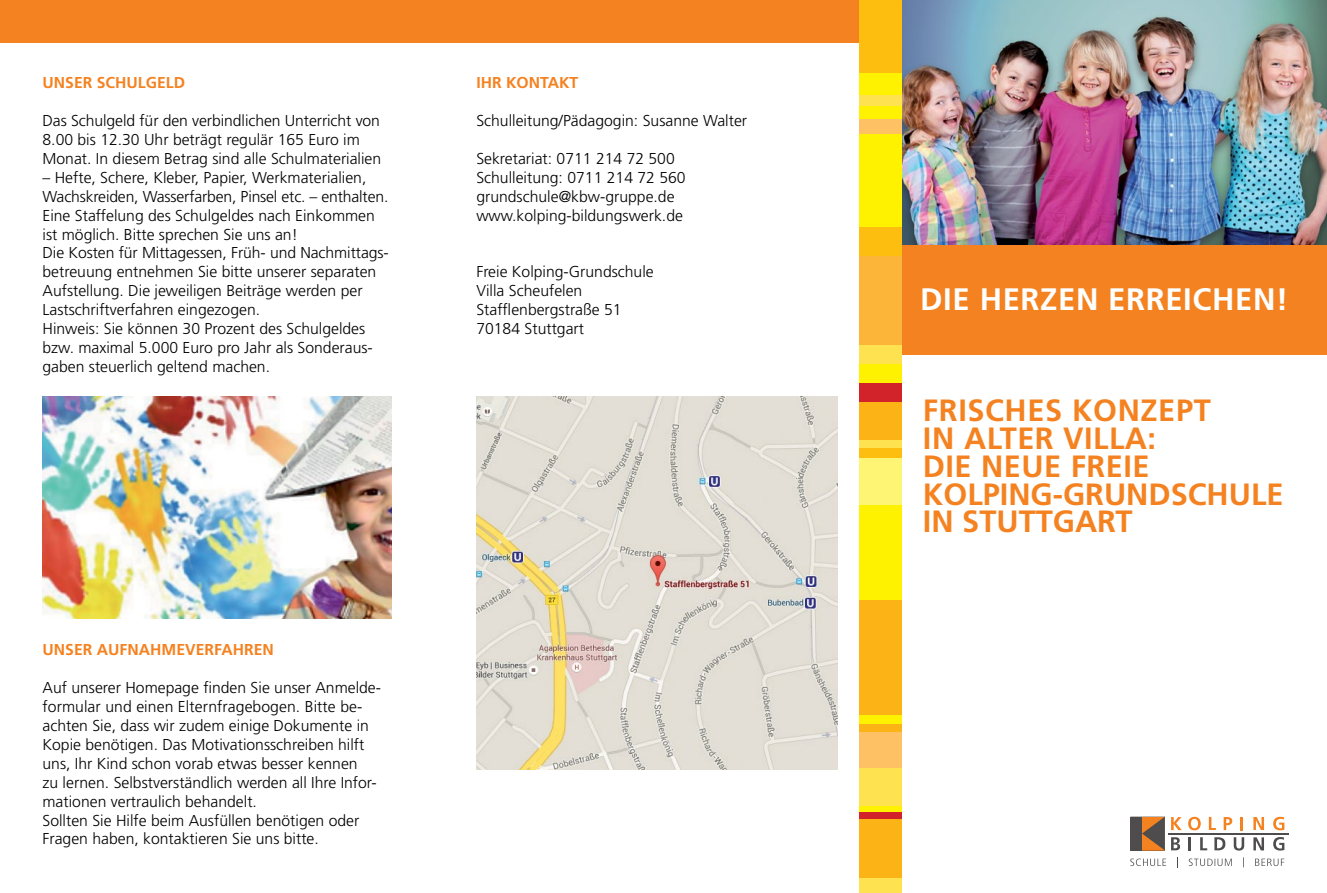
<style>
.page{position:relative;width:1327px;height:893px;background:#fff}
.page>*{position:absolute;margin:0;border:0;box-sizing:border-box;transform-origin:0 0}
.t1{font:700 31.05px "Frutiger";letter-spacing:.02em;color:#fff}
.t2{font:700 30.75px/27.9px "Frutiger";letter-spacing:.015em;color:#f58220}
.t3{font:300 15.75px/18.9px "Frutiger";color:#000}
.t4{font:700 15.75px "Frutiger";color:#f58220}
</style>
<div class="page">
<div style="left:0;top:0;width:863px;height:43px;background:#f58220"></div>
<div style="left:880px;top:164px;width:447px;height:190px;background:#f58220"></div>
<img style="left:901px;top:0;width:426px;height:245px">
<svg style="left:1130px;top:817px;width:35px;height:33px"></svg>
<svg style="left:1171px;top:817px;width:10px;height:13px"></svg>
<svg style="left:1188px;top:817px;width:12px;height:13px"></svg>
<svg style="left:1223px;top:817px;width:9px;height:13px"></svg>
<svg style="left:1240px;top:817px;width:2px;height:13px"></svg>
<svg style="left:1253px;top:817px;width:11px;height:13px"></svg>
<svg style="left:1273px;top:817px;width:11px;height:13px"></svg>
<svg style="left:1208px;top:817px;width:8px;height:13px"></svg>
<svg style="left:1171px;top:837px;width:9px;height:13px"></svg>
<svg style="left:1188px;top:837px;width:2px;height:13px"></svg>
<svg style="left:1214px;top:837px;width:11px;height:13px"></svg>
<svg style="left:1233px;top:837px;width:11px;height:14px"></svg>
<svg style="left:1253px;top:837px;width:11px;height:13px"></svg>
<svg style="left:1273px;top:837px;width:11px;height:13px"></svg>
<svg style="left:1200px;top:837px;width:7px;height:13px"></svg>
<hr style="left:1168px;top:833px;width:120px;height:1px;background:#4e4c4d">
<svg style="left:1130px;top:857px;width:154px;height:10px"></svg>
<div style="left:859px;top:0;width:42px;height:74px;background:#febe10"></div>
<div style="left:859px;top:119px;width:42px;height:15px;background:#fec264"></div>
<div style="left:859px;top:74px;width:42px;height:21px;background:#fff200"></div>
<div style="left:859px;top:95px;width:42px;height:13px;background:#ffe250"></div>
<div style="left:859px;top:106px;width:42px;height:13px;background:#fff200"></div>
<div style="left:859px;top:134px;width:42px;height:94px;background:#fff200"></div>
<div style="left:859px;top:255px;width:42px;height:90px;background:#fcb538"></div>
<div style="left:859px;top:227px;width:42px;height:29px;background:#febe10"></div>
<div style="left:859px;top:345px;width:42px;height:19px;background:#ffe250"></div>
<div style="left:859px;top:364px;width:42px;height:19px;background:#fff200"></div>
<div style="left:859px;top:383px;width:42px;height:20px;background:#d2232a"></div>
<div style="left:859px;top:439px;width:42px;height:11px;background:#ffe250"></div>
<div style="left:859px;top:448px;width:42px;height:11px;background:#febe10"></div>
<div style="left:859px;top:402px;width:42px;height:37px;background:#fcb316"></div>
<div style="left:859px;top:458px;width:42px;height:50px;background:#fff575"></div>
<div style="left:859px;top:506px;width:42px;height:96px;background:#fff200"></div>
<div style="left:859px;top:601px;width:42px;height:116px;background:#fcb316"></div>
<div style="left:859px;top:715px;width:42px;height:9px;background:#fff200"></div>
<div style="left:859px;top:724px;width:42px;height:8px;background:#fcb316"></div>
<div style="left:859px;top:732px;width:42px;height:37px;background:#fec264"></div>
<div style="left:859px;top:768px;width:42px;height:39px;background:#ffe250"></div>
<div style="left:859px;top:877px;width:42px;height:16px;background:#ffe250"></div>
<div style="left:859px;top:819px;width:42px;height:58px;background:#fcb316"></div>
<div style="left:859px;top:805px;width:42px;height:7px;background:#fff200"></div>
<div style="left:859px;top:812px;width:42px;height:7px;background:#d2232a"></div>
<img style="left:476px;top:396px;width:362px;height:374px">
<img style="left:43px;top:396px;width:348px;height:223px">
<p class="t4" style="left:43px;top:74px;width:11px">UNSER</p>
<p class="t4" style="left:97px;top:74px;width:11px">SCHULGEL</p>
<p class="t4" style="left:174px;top:74px;width:13px">D</p>
<p class="t3" style="left:43px;top:111px;width:340px">Das Schulgeld für den verbindlichen Unterricht von<br>8.00 bis 12.30 Uhr beträgt regulär 165 Euro im<br>Monat. In diesem Betrag sind alle Schulmaterialien</p>
<p class="t3" style="left:43px;top:168px;width:348px">– Hefte, Schere, Kleber, Papier, Werkmaterialien, Wachskreiden, Wasserfarben, Pinsel etc. – enthalten.<br>Eine Staffelung des Schulgeldes nach Einkommen ist möglich. Bitte sprechen Sie uns an!<br>Die Kosten für Mittagessen, Früh- und Nachmittags&shy;betreuung entnehmen Sie bitte unserer separaten Aufstellung. Die jeweiligen Beiträge werden per Lastschriftverfahren eingezogen.<br>Hinweis: Sie können 30 Prozent des Schulgeldes bzw. maximal 5.000 Euro pro Jahr als Sonderaus&shy;gaben steuerlich geltend machen.</p>
<p class="t4" style="left:476px;top:74px;width:9px">IHR</p>
<p class="t4" style="left:506px;top:74px;width:12px">KONTAKT</p>
<p class="t3" style="left:476px;top:111px;width:272px">Schulleitung/Pädagogin: Susanne Walter</p>
<p class="t3" style="left:476px;top:149px;width:211px">Sekretariat: 0711 214 72 500<br>Schulleitung: 0711 214 72 560 grundschule@kbw-gruppe.de www.kolping-bildungswerk.de</p>
<p class="t3" style="left:476px;top:263px;width:179px">Freie Kolping-Grundschule<br>Villa Scheufelen<br>Stafflenbergstraße 51<br>70184 Stuttgart</p>
<p class="t4" style="left:43px;top:641px;width:11px">UNSER</p>
<p class="t4" style="left:97px;top:641px;width:43px">AUFNAH</p>
<p class="t4" style="left:162px;top:641px;width:25px">MEVER</p>
<p class="t4" style="left:214px;top:641px;width:19px">FAHREN</p>
<p class="t3" style="left:43px;top:678px;width:340px">Auf unserer Homepage finden Sie unser Anmelde&shy;formular und einen Elternfragebogen. Bitte be&shy;achten Sie, dass wir zudem einige Dokumente in Kopie benötigen. Das Motivationsschreiben hilft uns, Ihr Kind schon vorab etwas besser kennen<br>zu lernen. Selbstverständlich werden all Ihre Infor&shy;mationen vertraulich behandelt.<br>Sollten Sie Hilfe beim Ausfüllen benötigen oder Fragen haben, kontaktieren Sie uns bitte.</p>
<h1 class="t1" style="left:920px;top:281px;width:369px">DIE HERZEN ERREICHEN!</h1>
<h2 class="t2" style="left:923px;top:396px;width:362px">FRISCHES KONZEPT<br>IN ALTER VILLA:<br>DIE NEUE FREIE<br>KOLPING-GRUNDSCHULE<br>IN STUTTGART</h2>
</div>
